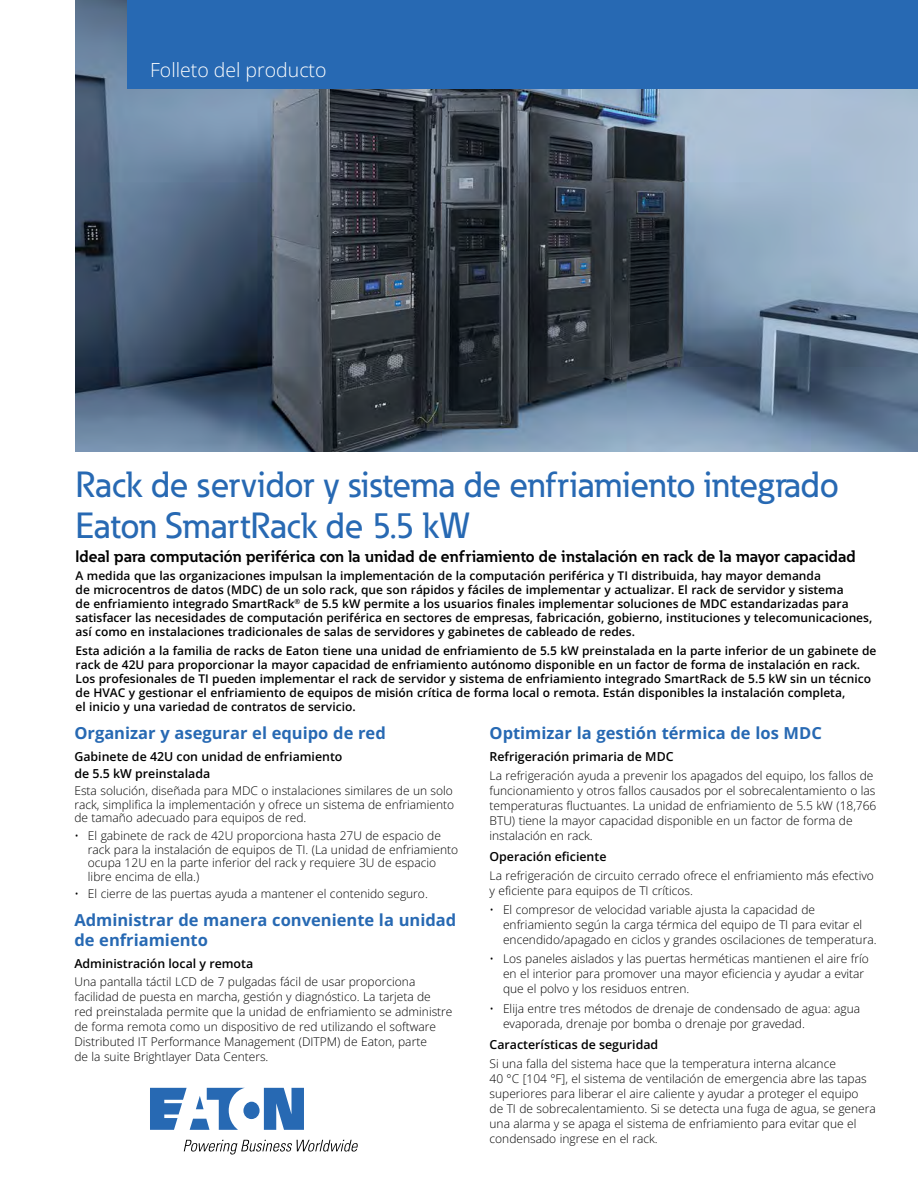
<style>
.page{position:relative;width:918px;height:1188px;background:#fff}
.page>*{position:absolute;margin:0;border:0;box-sizing:border-box;transform-origin:0 0}
.t1{font:500 36px/40.5px "Eaton";color:#2769b3}
.t2{font:300 19.5px "Open Sans";color:#fff}
._02_Body__8_5_pt{font:700 16.5px/19.5px "Open Sans";color:#2769b3}
.t3{font:700 16.5px "Eaton";color:#000}
._02_Body_Head__8_5_pt____ADJ_Color{font:600 12.3px/17.2px "Open Sans";color:#000}
._02_Body__8_5_pt-2{font:300 12px/15px "Open Sans";color:#000}
._02_Body__8_5_pt-3{font:600 12px/14.1px "Open Sans";color:#000}
</style>
<div class="page">
<img style="left:76px;top:0;width:842px;height:451px">
<div style="left:127px;top:0;width:791px;height:89px;background:#2769b3"></div>
<svg style="left:150px;top:1088px;width:154px;height:42px"></svg>
<svg style="left:184px;top:1140px;width:174px;height:15px"></svg>
<p class="t2" style="left:150px;top:57px;width:178px">Folleto del producto</p>
<p class="t1" style="left:76px;top:464px;width:765px">Rack de servidor y sistema de enfriamiento integrado<br>Eaton SmartRack de 5.5 kW</p>
<p class="t3" style="left:76px;top:545px;width:781px">Ideal para computación periférica con la unidad de enfriamiento de instalación en rack de la mayor capacidad</p>
<p class="_02_Body__8_5_pt-3" style="left:76px;top:568px;width:798px">A medida que las organizaciones impulsan la implementación de la computación periférica y TI distribuida, hay mayor demanda<br>de microcentros de datos (MDC) de un solo rack, que son rápidos y fáciles de implementar y actualizar. El rack de servidor y sistema<br>de enfriamiento integrado SmartRack<sup>®</sup> de 5.5 kW permite a los usuarios finales implementar soluciones de MDC estandarizadas para satisfacer las necesidades de computación periférica en sectores de empresas, fabricación, gobierno, instituciones y telecomunicaciones, así como en instalaciones tradicionales de salas de servidores y gabinetes de cableado de redes.</p>
<p class="_02_Body__8_5_pt-3" style="left:76px;top:643px;width:802px">Esta adición a la familia de racks de Eaton tiene una unidad de enfriamiento de 5.5 kW preinstalada en la parte inferior de un gabinete de rack de 42U para proporcionar la mayor capacidad de enfriamiento autónomo disponible en un factor de forma de instalación en rack.<br>Los profesionales de TI pueden implementar el rack de servidor y sistema de enfriamiento integrado SmartRack de 5.5 kW sin un técnico de HVAC y gestionar el enfriamiento de equipos de misión crítica de forma local o remota. Están disponibles la instalación completa,<br>el inicio y una variedad de contratos de servicio.</p>
<p class="_02_Body__8_5_pt" style="left:74px;top:723px;width:313px">Organizar y asegurar el equipo de red</p>
<p class="_02_Body_Head__8_5_pt____ADJ_Color" style="left:74px;top:748px;width:270px">Gabinete de 42U con unidad de enfriamiento de 5.5 kW preinstalada</p>
<p class="_02_Body__8_5_pt-2" style="left:74px;top:784px;width:381px;line-height:13.5px;text-align:justify">Esta solución, diseñada para MDC o instalaciones similares de un solo rack, simplifica la implementación y ofrece un sistema de enfriamiento de tamaño adecuado para equipos de red.</p>
<p class="_02_Body__8_5_pt-2" style="left:88px;top:829px;width:372px;line-height:13.5px;text-indent:-14px">• El gabinete de rack de 42U proporciona hasta 27U de espacio de rack para la instalación de equipos de TI. (La unidad de enfriamiento ocupa 12U en la parte inferior del rack y requiere 3U de espacio libre encima de ella.)</p>
<p class="_02_Body__8_5_pt-2" style="left:74px;top:886px;width:355px">• El cierre de las puertas ayuda a mantener el contenido seguro.</p>
<p class="_02_Body__8_5_pt" style="left:74px;top:910px;width:383px">Administrar de manera conveniente la unidad de enfriamiento</p>
<p class="_02_Body_Head__8_5_pt____ADJ_Color" style="left:74px;top:954px;width:180px">Administración local y remota</p>
<p class="_02_Body__8_5_pt-2" style="left:74px;top:974px;width:380px">Una pantalla táctil LCD de 7 pulgadas fácil de usar proporciona facilidad de puesta en marcha, gestión y diagnóstico. La tarjeta de<br>red preinstalada permite que la unidad de enfriamiento se administre de forma remota como un dispositivo de red utilizando el software Distributed IT Performance Management (DITPM) de Eaton, parte<br>de la suite Brightlayer Data Centers.</p>
<p class="_02_Body__8_5_pt" style="left:490px;top:723px;width:334px">Optimizar la gestión térmica de los MDC</p>
<p class="_02_Body_Head__8_5_pt____ADJ_Color" style="left:490px;top:748px;width:186px">Refrigeración primaria de MDC</p>
<p class="_02_Body__8_5_pt-2" style="left:490px;top:767px;width:388px">La refrigeración ayuda a prevenir los apagados del equipo, los fallos de funcionamiento y otros fallos causados por el sobrecalentamiento o las temperaturas fluctuantes. La unidad de enfriamiento de 5.5 kW (18,766<br>BTU) tiene la mayor capacidad disponible en un factor de forma de instalación en rack.</p>
<p class="_02_Body_Head__8_5_pt____ADJ_Color" style="left:490px;top:848px;width:119px">Operación eficiente</p>
<p class="_02_Body__8_5_pt-2" style="left:490px;top:868px;width:386px">La refrigeración de circuito cerrado ofrece el enfriamiento más efectivo y eficiente para equipos de TI críticos.</p>
<p class="_02_Body__8_5_pt-2" style="left:503px;top:902px;width:375px;text-indent:-14px">• El compresor de velocidad variable ajusta la capacidad de enfriamiento según la carga térmica del equipo de TI para evitar el encendido/apagado en ciclos y grandes oscilaciones de temperatura.</p>
<p class="_02_Body__8_5_pt-2" style="left:503px;top:951px;width:367px;text-indent:-14px">• Los paneles aislados y las puertas herméticas mantienen el aire frío en el interior para promover una mayor eficiencia y ayudar a evitar que el polvo y los residuos entren.</p>
<p class="_02_Body__8_5_pt-2" style="left:503px;top:1000px;width:359px;text-indent:-14px">• Elija entre tres métodos de drenaje de condensado de agua: agua evaporada, drenaje por bomba o drenaje por gravedad.</p>
<p class="_02_Body_Head__8_5_pt____ADJ_Color" style="left:490px;top:1036px;width:170px">Características de seguridad</p>
<p class="_02_Body__8_5_pt-2" style="left:490px;top:1056px;width:388px">Si una falla del sistema hace que la temperatura interna alcance<br>40 °C [104 °F], el sistema de ventilación de emergencia abre las tapas superiores para liberar el aire caliente y ayudar a proteger el equipo<br>de TI de sobrecalentamiento. Si se detecta una fuga de agua, se genera una alarma y se apaga el sistema de enfriamiento para evitar que el condensado ingrese en el rack.</p>
</div>
